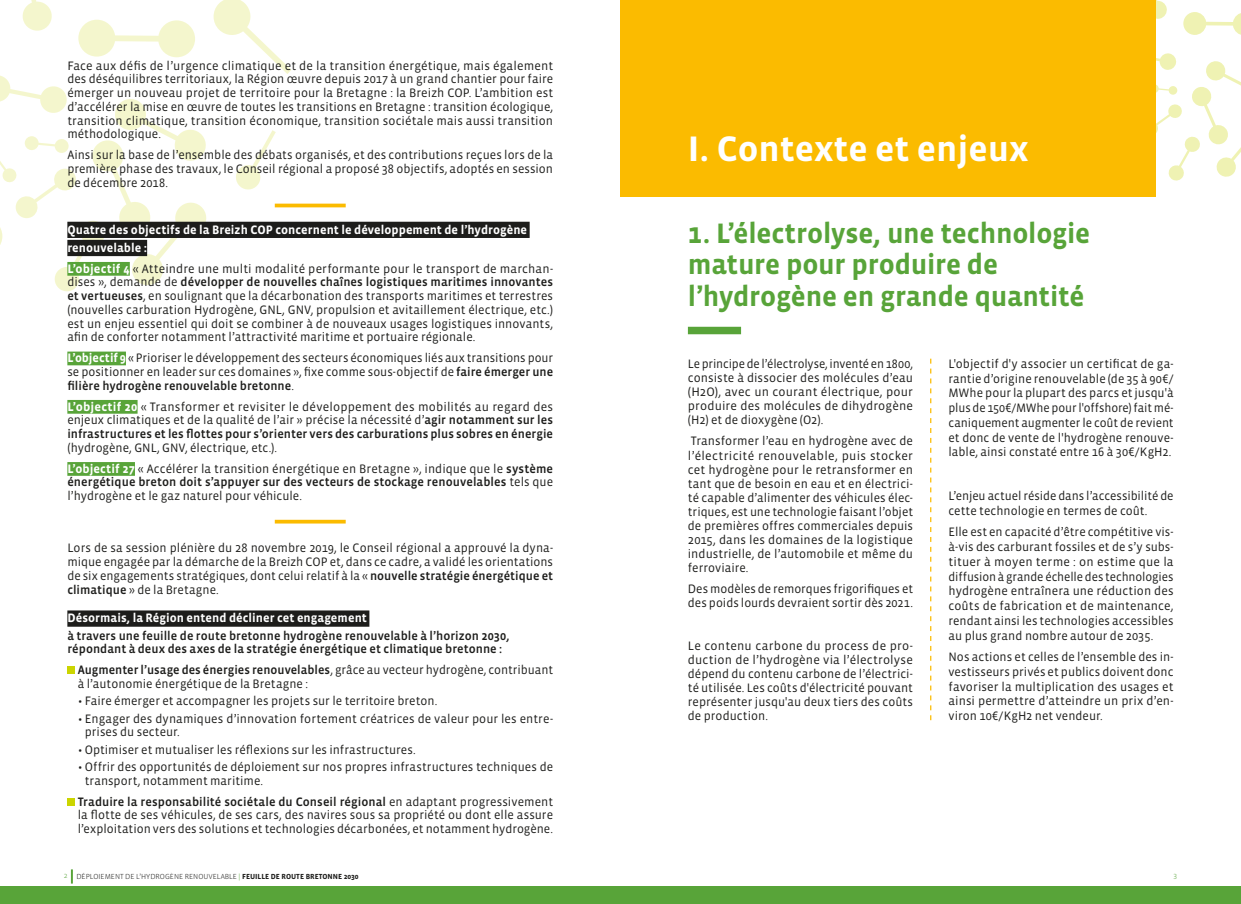
<style>
.page{position:relative;width:1241px;height:904px;background:#fff}
.page>*{position:absolute;margin:0;border:0;box-sizing:border-box;transform-origin:0 0}
.t1{font:700 36.25px "Vista Sans";color:#fff}
.t2{font:700 28.75px/31.2px "Vista Sans";letter-spacing:-.005em;color:#58a439}
.t3{font:12.5px/13.8px "Vista Sans";letter-spacing:.005em;color:#1d1d1b;text-align:justify}
.t4{font:12.5px/13.8px "Vista Sans Med";letter-spacing:.005em;color:#1d1d1b}
.t5{font:12.5px/14.1px "Vista Sans";letter-spacing:.005em;color:#1d1d1b;text-align:justify;scale:.96 1}
.t6{font:700 12.5px/18.1px "Vista Sans";letter-spacing:.005em;color:#fff}
.t7{font:300 7.5px "Vista Sans";color:#1d1d1b}
.t8{font:300 7.5px "Vista Sans";color:#58a439}
.s1{font-weight:700;color:#fff}
.s2{font-family:"Vista Sans"}
.s3{font-family:"Vista Sans Med"}
.s4{color:#58a439}
.s5{font-weight:700}
</style>
<div class="page">
<svg style="left:0;top:0;width:291px;height:292px"></svg>
<svg style="left:1155px;top:0;width:85px;height:197px"></svg>
<div style="left:620px;top:886px;width:620px;height:18px;background:#58a439"></div>
<div style="left:0;top:886px;width:620px;height:18px;background:#58a439"></div>
<svg style="left:71px;top:869px;width:2px;height:14px"></svg>
<div style="left:67px;top:222px;width:462px;height:16px;background:#1d1d1b"></div>
<div style="left:67px;top:240px;width:80px;height:16px;background:#1d1d1b"></div>
<div style="left:67px;top:262px;width:63px;height:14px;background:#58a439"></div>
<div style="left:67px;top:351px;width:59px;height:14px;background:#58a439"></div>
<div style="left:67px;top:400px;width:70px;height:13px;background:#58a439"></div>
<div style="left:67px;top:462px;width:68px;height:14px;background:#58a439"></div>
<div style="left:67px;top:610px;width:302px;height:16px;background:#1d1d1b"></div>
<div style="left:67px;top:666px;width:8px;height:8px;background:#cbd500"></div>
<div style="left:67px;top:797px;width:8px;height:8px;background:#cbd500"></div>
<div style="left:687px;top:327px;width:54px;height:7px;background:#58a439"></div>
<div style="left:620px;top:0;width:535px;height:197px;background:#fbbb00"></div>
<svg style="left:930px;top:358px;width:1px;height:362px"></svg>
<hr style="left:275px;top:520px;width:70px;height:3px;background:#fbbb00">
<hr style="left:275px;top:204px;width:70px;height:3px;background:#fbbb00">
<p class="t3" style="left:67px;top:59px;width:487px">Face aux défis de l’urgence climatique et de la transition énergétique, mais également des déséquilibres territoriaux, la Région œuvre depuis 2017 à un grand chantier pour faire émerger un nouveau projet de territoire pour la Bretagne : la Breizh COP. L’ambition est d’accélérer la mise en œuvre de toutes les transitions en Bretagne : transition écologique, transition climatique, transition économique, transition sociétale mais aussi transition méthodologique.</p>
<p class="t3" style="left:67px;top:148px;width:487px">Ainsi sur la base de l’ensemble des débats organisés, et des contributions reçues lors de la première phase des travaux, le Conseil régional a proposé 38 objectifs, adoptés en session de décembre 2018.</p>
<p class="t6" style="left:67px;top:220px;width:461px">Quatre des objectifs de la Breizh COP concernent le développement de l’hydrogène renouvelable :</p>
<p class="t3" style="left:67px;top:262px;width:487px"><span class="s1">L’objectif 4</span> « Atteindre une multi modalité performante pour le transport de marchan-</p>
<p class="t4" style="left:67px;top:275px;width:487px"><span class="s2">dises », demande de</span> développer de nouvelles chaînes logistiques maritimes innovantes</p>
<p class="t3" style="left:67px;top:289px;width:487px"><span class="s3">et vertueuses</span>, en soulignant que la décarbonation des transports maritimes et terrestres (nouvelles carburation Hydrogène, GNL, GNV, propulsion et avitaillement électrique, etc.) est un enjeu essentiel qui doit se combiner à de nouveaux usages logistiques innovants, afin de conforter notamment l’attractivité maritime et portuaire régionale.</p>
<p class="t3" style="left:67px;top:351px;width:487px"><span class="s1">L’objectif 9</span> « Prioriser le développement des secteurs économiques liés aux transitions pour se positionner en leader sur ces domaines », fixe comme sous-objectif de <span class="s3">faire émerger une</span></p>
<p class="t4" style="left:67px;top:379px;width:228px">filière hydrogène renouvelable bretonne<span class="s2">.</span></p>
<p class="t3" style="left:67px;top:400px;width:487px"><span class="s1">L’objectif 20</span> « Transformer et revisiter le développement des mobilités au regard des enjeux climatiques et de la qualité de l’air » précise la nécessité d’<span class="s3">agir notamment sur les</span></p>
<p class="t4" style="left:67px;top:427px;width:487px">infrastructures et les flottes pour s’orienter vers des carburations plus sobres en énergie</p>
<p class="t3" style="left:67px;top:437px;width:487px;line-height:20.9px">(hydrogène, GNL, GNV, électrique, etc.).<br><span class="s1">L’objectif 27</span> « Accélérer la transition énergétique en Bretagne », indique que le <span class="s3">système</span></p>
<p class="t4" style="left:67px;top:475px;width:487px">énergétique breton doit s’appuyer sur des vecteurs de stockage renouvelables <span class="s2">tels que</span></p>
<p class="t3" style="left:67px;top:489px;width:236px">l’hydrogène et le gaz naturel pour véhicule.</p>
<p class="t3" style="left:67px;top:541px;width:487px">Lors de sa session plénière du 28 novembre 2019, le Conseil régional a approuvé la dyna&shy;mique engagée par la démarche de la Breizh COP et, dans ce cadre, a validé les orientations de six engagements stratégiques, dont celui relatif à la « <span class="s3">nouvelle stratégie énergétique et climatique</span> » de la Bretagne.</p>
<p class="t6" style="left:67px;top:609px;width:301px">Désormais, la Région entend décliner cet engagement</p>
<p class="t4" style="left:67px;top:629px;width:443px">à travers une feuille de route bretonne hydrogène renouvelable à l’horizon 2030, répondant à deux des axes de la stratégie énergétique et climatique bretonne :</p>
<p class="t4" style="left:78px;top:663px;width:477px">Augmenter l’usage des énergies renouvelables<span class="s2">, grâce au vecteur hydrogène, contribuant</span></p>
<p class="t3" style="left:78px;top:677px;width:232px">à l’autonomie énergétique de la Bretagne :</p>
<p class="t3" style="left:78px;top:694px;width:361px">• Faire émerger et accompagner les projets sur le territoire breton.</p>
<p class="t3" style="left:85px;top:711px;width:470px;text-indent:-7px">• Engager des dynamiques d’innovation fortement créatrices de valeur pour les entre&shy;prises du secteur.</p>
<p class="t3" style="left:78px;top:742px;width:339px">• Optimiser et mutualiser les réflexions sur les infrastructures.</p>
<p class="t3" style="left:85px;top:760px;width:470px;text-indent:-7px">• Offrir des opportunités de déploiement sur nos propres infrastructures techniques de transport, notamment maritime.</p>
<p class="t4" style="left:78px;top:794px;width:477px">Traduire la responsabilité sociétale du Conseil régional <span class="s2">en adaptant progressivement</span></p>
<p class="t3" style="left:78px;top:808px;width:477px">la flotte de ses véhicules, de ses cars, des navires sous sa propriété ou dont elle assure l’exploitation vers des solutions et technologies décarbonées, et notamment hydrogène.</p>
<h1 class="t1" style="left:687px;top:131px;width:342px">I. Contexte et enjeux</h1>
<h2 class="t2" style="left:687px;top:218px;width:403px">1. L’électrolyse, une technologie mature pour produire de l’hydrogène en grande quantité</h2>
<p class="t5" style="left:687px;top:357px;width:236px">Le principe de l’électrolyse, inventé en 1800, consiste à dissocier des molécules d’eau (H2O), avec un courant électrique, pour produire des molécules de dihydrogène (H2) et de dioxygène (O2).</p>
<p class="t3" style="left:687px;top:434px;width:227px;line-height:14.1px">Transformer l’eau en hydrogène avec de l’électricité renouvelable, puis stocker cet hydrogène pour le retransformer en tant que de besoin en eau et en électrici&shy;té capable d’alimenter des véhicules élec&shy;triques, est une technologie faisant l’objet de premières offres commerciales depuis 2015, dans les domaines de la logistique industrielle, de l’automobile et même du ferroviaire.</p>
<p class="t3" style="left:687px;top:582px;width:226px;line-height:14.1px">Des modèles de remorques frigorifiques et des poids lourds devraient sortir dès 2021.</p>
<p class="t3" style="left:687px;top:638px;width:226px;line-height:14.1px">Le contenu carbone du process de pro&shy;duction de l’hydrogène via l’électrolyse dépend du contenu carbone de l’électrici&shy;té utilisée. Les coûts d'électricité pouvant représenter jusqu'au deux tiers des coûts de production.</p>
<p class="t3" style="left:948px;top:356px;width:226px;line-height:14.8px">L'objectif d'y associer un certificat de ga&shy;rantie d’origine renouvelable (de 35 à 90€/ MWhe pour la plupart des parcs et jusqu'à plus de 150€/MWhe pour l'offshore) fait mé&shy;caniquement augmenter le coût de revient et donc de vente de l'hydrogène renouve&shy;lable, ainsi constaté entre 16 à 30€/KgH2.</p>
<p class="t3" style="left:948px;top:488px;width:226px;line-height:14.8px">L’enjeu actuel réside dans l’accessibilité de cette technologie en termes de coût.</p>
<p class="t3" style="left:948px;top:525px;width:226px;line-height:14.8px">Elle est en capacité d’être compétitive vis&shy;à-vis des carburant fossiles et de s’y subs&shy;tituer à moyen terme : on estime que la diffusion à grande échelle des technologies hydrogène entraînera une réduction des coûts de fabrication et de maintenance, rendant ainsi les technologies accessibles au plus grand nombre autour de 2035.</p>
<p class="t3" style="left:948px;top:650px;width:226px;line-height:14.8px">Nos actions et celles de l’ensemble des in&shy;vestisseurs privés et publics doivent donc favoriser la multiplication des usages et ainsi permettre d’atteindre un prix d’en&shy;viron 10€/KgH2 net vendeur.</p>
<p class="t7" style="left:64px;top:872px;width:296px"><span class="s4">2</span> DÉPLOIEMENT DE L’HYDROGÈNE RENOUVELABLE <span class="s4">|</span> <span class="s5">FEUILLE DE ROUTE BRETONNE 2030</span></p>
<p class="t8" style="left:1173px;top:872px;width:5px">3</p>
</div>
